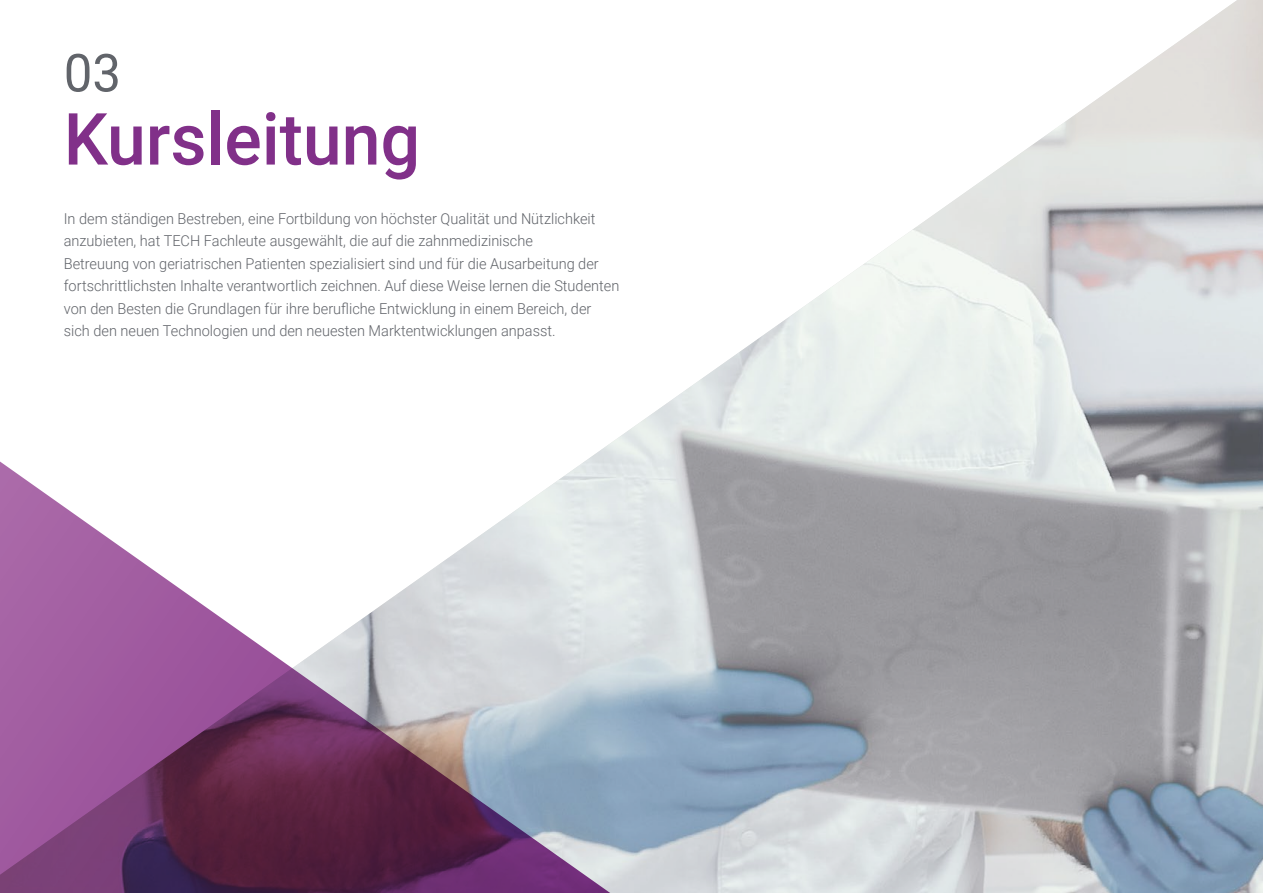
<style>
.page{position:relative;width:1263px;height:893px;background:#fff}
.page>*{position:absolute;margin:0;border:0;box-sizing:border-box;transform-origin:0 0}
.t1{font:500 72px "Roboto";color:#813089}
.t2{font:52.5px "Roboto";color:#61646a}
.t3{font:300 15px/22.5px "Roboto";color:#61646a}
</style>
<div class="page">
<img style="left:607px;top:0;width:656px;height:893px">
<svg style="left:0;top:446px;width:640px;height:447px"></svg>
<h2 class="t2" style="left:64px;top:36px;width:59px">03</h2>
<h1 class="t1" style="left:64px;top:89px;width:358px">Kursleitung</h1>
<p class="t3" style="left:64px;top:207px;width:557px">In dem ständigen Bestreben, eine Fortbildung von höchster Qualität und Nützlichkeit anzubieten, hat TECH Fachleute ausgewählt, die auf die zahnmedizinische<br>Betreuung von geriatrischen Patienten spezialisiert sind und für die Ausarbeitung der fortschrittlichsten Inhalte verantwortlich zeichnen. Auf diese Weise lernen die Studenten von den Besten die Grundlagen für ihre berufliche Entwicklung in einem Bereich, der sich den neuen Technologien und den neuesten Marktentwicklungen anpasst.</p>
</div>
